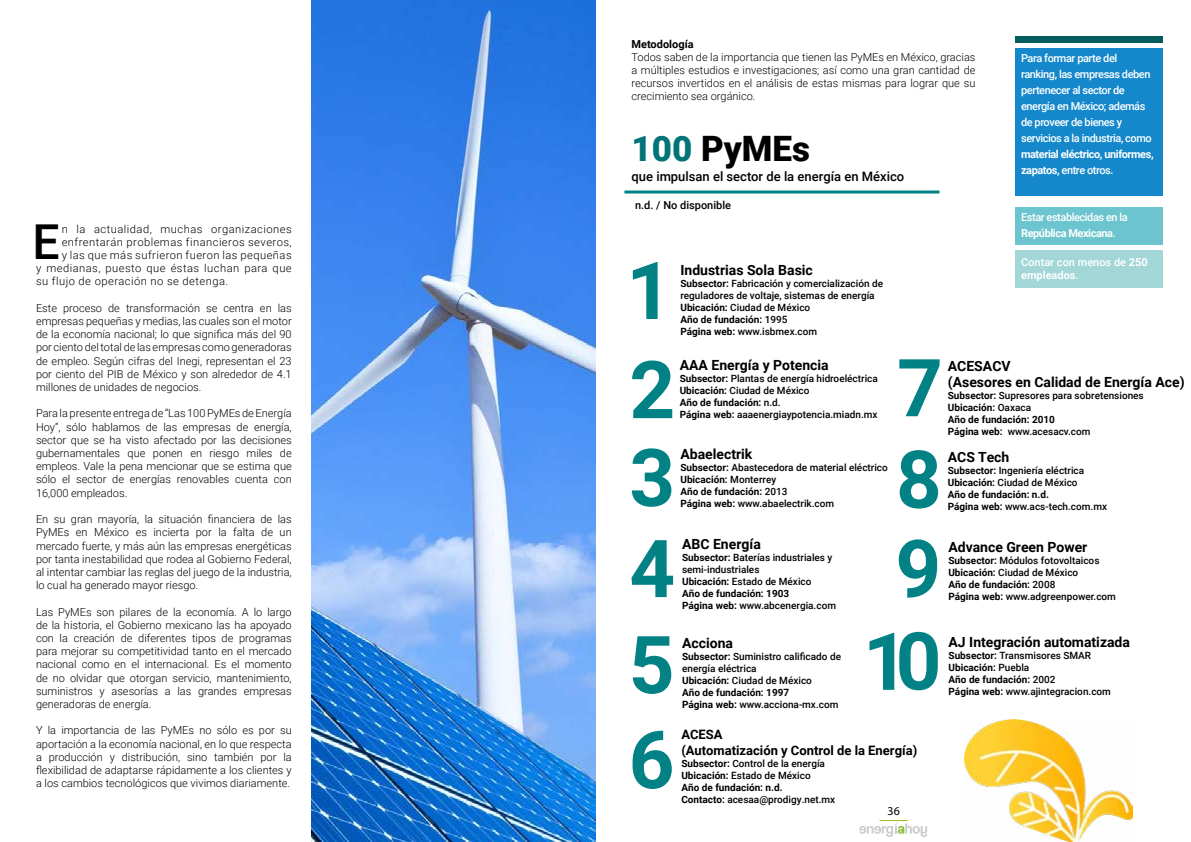
<style>
.page{position:relative;width:1191px;height:842px;background:#fff}
.page>*{position:absolute;margin:0;border:0;box-sizing:border-box;transform-origin:0 0}
.t1{font:700 80px "Roboto";color:#038286}
.t2{font:500 48.1px "Roboto";color:#000}
.t3{font:900 35px "Roboto";color:#000}
.t4{font:700 14px/16.8px "Roboto";color:#000}
.t5{font:700 13px/16.8px "Roboto";color:#000}
.t6{font:500 13px "Roboto";color:#000}
.t7{font:12px "Myriad Pro";color:#000}
.t8{font:300 11px/13.2px "Roboto";color:#000;text-align:justify}
.t9{font:300 11px "Roboto";letter-spacing:.04em;color:#000}
.t10{font:500 11px/16px "Roboto";letter-spacing:-.04em;color:#fff}
.t11{font:700 11px/16px "Roboto";letter-spacing:-.04em;color:#fff}
.t12{font:500 11px/13.2px "Roboto";color:#fff}
.t13{font:500 11px "Roboto";color:#000}
.t14{font:700 11px "Roboto";color:#000}
.t15{font:500 10px/12px "Roboto";color:#000}
.t16{font:700 10px/12px "Roboto";color:#000}
.s1{font-weight:500}
.s2{color:#027477}
.s3{font-weight:700}
</style>
<div class="page">
<div style="left:1015px;top:207px;width:147px;height:37px;background:#6cc4ce"></div>
<div style="left:1015px;top:251px;width:147px;height:37px;background:#a2d6d7"></div>
<div style="left:1015px;top:36px;width:147px;height:7px;background:#035d5f"></div>
<div style="left:1015px;top:48px;width:147px;height:148px;background:#1488ca"></div>
<img style="left:312px;top:0;width:283px;height:842px">
<svg style="left:859px;top:820px;width:68px;height:17px"></svg>
<img style="left:964px;top:719px;width:168px;height:123px">
<hr style="left:624px;top:191px;width:315px;height:3px;background:#038286">
<h2 class="t2" style="left:33px;top:208px;width:29px">E</h2>
<p class="t9" style="left:62px;top:221px;width:231px">n la actualidad, muchas organizaciones</p>
<p class="t9" style="left:62px;top:234px;width:231px">enfrentarán problemas financieros severos,</p>
<p class="t9" style="left:62px;top:247px;width:231px">y las que más sufrieron fueron las pequeñas</p>
<p class="t9" style="left:36px;top:261px;width:257px">y medianas, puesto que éstas luchan para que</p>
<p class="t9" style="left:36px;top:274px;width:194px">su flujo de operación no se detenga.</p>
<p class="t8" style="left:36px;top:301px;width:257px">Este proceso de transformación se centra en las empresas pequeñas y medias, las cuales son el motor de la economía nacional; lo que significa más del 90 por ciento del total de las empresas como generadoras de empleo. Según cifras del Inegi, representan el 23 por ciento del PIB de México y son alrededor de 4.1 millones de unidades de negocios.</p>
<p class="t8" style="left:36px;top:407px;width:257px">Para la presente entrega de “Las 100 PyMEs de Energía Hoy”, sólo hablamos de las empresas de energía, sector que se ha visto afectado por las decisiones gubernamentales que ponen en riesgo miles de empleos. Vale la pena mencionar que se estima que sólo el sector de energías renovables cuenta con 16,000 empleados.</p>
<p class="t8" style="left:36px;top:512px;width:257px">En su gran mayoría, la situación financiera de las PyMEs en México es incierta por la falta de un mercado fuerte, y más aún las empresas energéticas por tanta inestabilidad que rodea al Gobierno Federal, al intentar cambiar las reglas del juego de la industria, lo cual ha generado mayor riesgo.</p>
<p class="t8" style="left:36px;top:605px;width:257px">Las PyMEs son pilares de la economía. A lo largo de la historia, el Gobierno mexicano las ha apoyado con la creación de diferentes tipos de programas para mejorar su competitividad tanto en el mercado nacional como en el internacional. Es el momento de no olvidar que otorgan servicio, mantenimiento, suministros y asesorías a las grandes empresas generadoras de energía.</p>
<p class="t8" style="left:36px;top:723px;width:257px">Y la importancia de las PyMEs no sólo es por su aportación a la economía nacional, en lo que respecta a producción y distribución, sino también por la flexibilidad de adaptarse rápidamente a los clientes y a los cambios tecnológicos que vivimos diariamente.</p>
<p class="t14" style="left:631px;top:36px;width:64px">Metodología</p>
<p class="t8" style="left:631px;top:50px;width:345px">Todos saben de la importancia que tienen las PyMEs en México, gracias a múltiples estudios e investigaciones; así como una gran cantidad de recursos invertidos en el análisis de estas mismas para lograr que su crecimiento sea orgánico.</p>
<p class="t10" style="left:1021px;top:49px;width:132px">Para formar parte del ranking, las empresas deben pertenecer al sector de energía en México; además de proveer de bienes y servicios a la industria, como</p>
<p class="t11" style="left:1021px;top:145px;width:134px">material eléctrico, uniformes, zapatos, <span class="s1">entre otros.</span></p>
<h3 class="t3" style="left:631px;top:124px;width:180px"><span class="s2">100</span> PyMEs</h3>
<p class="t6" style="left:631px;top:167px;width:274px">que impulsan el sector de la energía en México</p>
<p class="t13" style="left:635px;top:198px;width:98px">n.d. / No disponible</p>
<h1 class="t1" style="left:626px;top:234px;width:47px">1</h1>
<p class="t4" style="left:680px;top:261px;width:134px">Industrias Sola Basic</p>
<p class="t15" style="left:680px;top:277px;width:204px"><span class="s3">Subsector:</span> Fabricación y comercialización de reguladores de voltaje, sistemas de energía <span class="s3">Ubicación:</span> Ciudad de México<br><span class="s3">Año de fundación:</span> 1995<br><span class="s3">Página web:</span> www.isbmex.com</p>
<p class="t10" style="left:1021px;top:209px;width:108px">Estar establecidas en la<br><span class="s3">República Mexicana</span>.</p>
<p class="t12" style="left:1021px;top:255px;width:128px">Contar con menos de <span class="s3">250 empleados</span>.</p>
<h1 class="t1" style="left:897px;top:332px;width:47px">7</h1>
<p class="t4" style="left:947px;top:357px;width:238px">ACESACV<br>(Asesores en Calidad de Energía Ace)</p>
<h1 class="t1" style="left:629px;top:334px;width:47px">2</h1>
<p class="t4" style="left:679px;top:356px;width:150px">AAA Energía y Potencia</p>
<p class="t15" style="left:679px;top:372px;width:200px"><span class="s3">Subsector:</span> Plantas de energía hidroeléctrica <span class="s3">Ubicación:</span> Ciudad de México<br><span class="s3">Año de fundación:</span> n.d.<br><span class="s3">Página web:</span> aaaenergiaypotencia.miadn.mx</p>
<p class="t4" style="left:680px;top:445px;width:73px">Abaelectrik</p>
<p class="t15" style="left:680px;top:461px;width:209px"><span class="s3">Subsector:</span> Abastecedora de material eléctrico<br><span class="s3">Ubicación:</span> Monterrey<br><span class="s3">Año de fundación:</span> 2013<br><span class="s3">Página web:</span> www.abaelectrik.com</p>
<p class="t16" style="left:947px;top:389px;width:197px">Subsector: <span class="s1">Supresores para sobretensiones<br></span>Ubicación: <span class="s1">Oaxaca<br></span>Año de fundación: 2010<br>Página web: <span class="s1">www.acesacv.com</span></p>
<h1 class="t1" style="left:629px;top:421px;width:47px">3</h1>
<h1 class="t1" style="left:896px;top:423px;width:47px">8</h1>
<p class="t4" style="left:947px;top:448px;width:63px">ACS Tech</p>
<p class="t15" style="left:947px;top:464px;width:161px"><span class="s3">Subsector:</span> Ingeniería eléctrica<br><span class="s3">Ubicación:</span> Ciudad de México<br><span class="s3">Año de fundación: n.d.<br>Página web:</span> www.acs-tech.com.mx</p>
<h1 class="t1" style="left:629px;top:513px;width:47px">4</h1>
<p class="t4" style="left:682px;top:535px;width:80px">ABC Energía</p>
<p class="t15" style="left:682px;top:551px;width:155px"><span class="s3">Subsector:</span> Baterías industriales y semi-industriales<br><span class="s3">Ubicación:</span> Estado de México<br><span class="s3">Año de fundación: 1903<br>Página web:</span> www.abcenergia.com</p>
<h1 class="t1" style="left:628px;top:609px;width:47px">5</h1>
<p class="t4" style="left:682px;top:634px;width:52px">Acciona</p>
<p class="t15" style="left:682px;top:650px;width:160px"><span class="s3">Subsector:</span> Suministro calificado de energía eléctrica<br><span class="s3">Ubicación:</span> Ciudad de México<br><span class="s3">Año de fundación: 1997<br>Página web:</span> www.acciona-mx.com</p>
<h1 class="t1" style="left:895px;top:513px;width:47px">9</h1>
<p class="t4" style="left:948px;top:538px;width:140px">Advance Green Power</p>
<p class="t15" style="left:948px;top:554px;width:169px"><span class="s3">Subsector:</span> Módulos fotovoltaicos<br><span class="s3">Ubicación:</span> Ciudad de México<br><span class="s3">Año de fundación:</span> 2008<br><span class="s3">Página web:</span> www.adgreenpower.com</p>
<p class="t4" style="left:948px;top:633px;width:183px">AJ Integración automatizada</p>
<p class="t16" style="left:948px;top:649px;width:144px">Subsector: <span class="s1">Transmisores SMAR<br></span>Ubicación: <span class="s1">Puebla<br></span>Año de fundación: <span class="s1">2002</span></p>
<h1 class="t1" style="left:863px;top:605px;width:80px">10</h1>
<p class="t15" style="left:948px;top:685px;width:164px"><span class="s3">Página web:</span> www.ajintegracion.com</p>
<h1 class="t1" style="left:628px;top:704px;width:47px">6</h1>
<p class="t5" style="left:681px;top:725px;width:237px">ACESA<br>(Automatización y Control de la Energía)</p>
<p class="t15" style="left:681px;top:757px;width:155px"><span class="s3">Subsector:</span> Control de la energía<br><span class="s3">Ubicación:</span> Estado de México<br><span class="s3">Año de fundación: n.d.<br>Contacto:</span> acesaa@prodigy.net.mx</p>
<p class="t7" style="left:887px;top:803px;width:14px">36</p>
</div>
